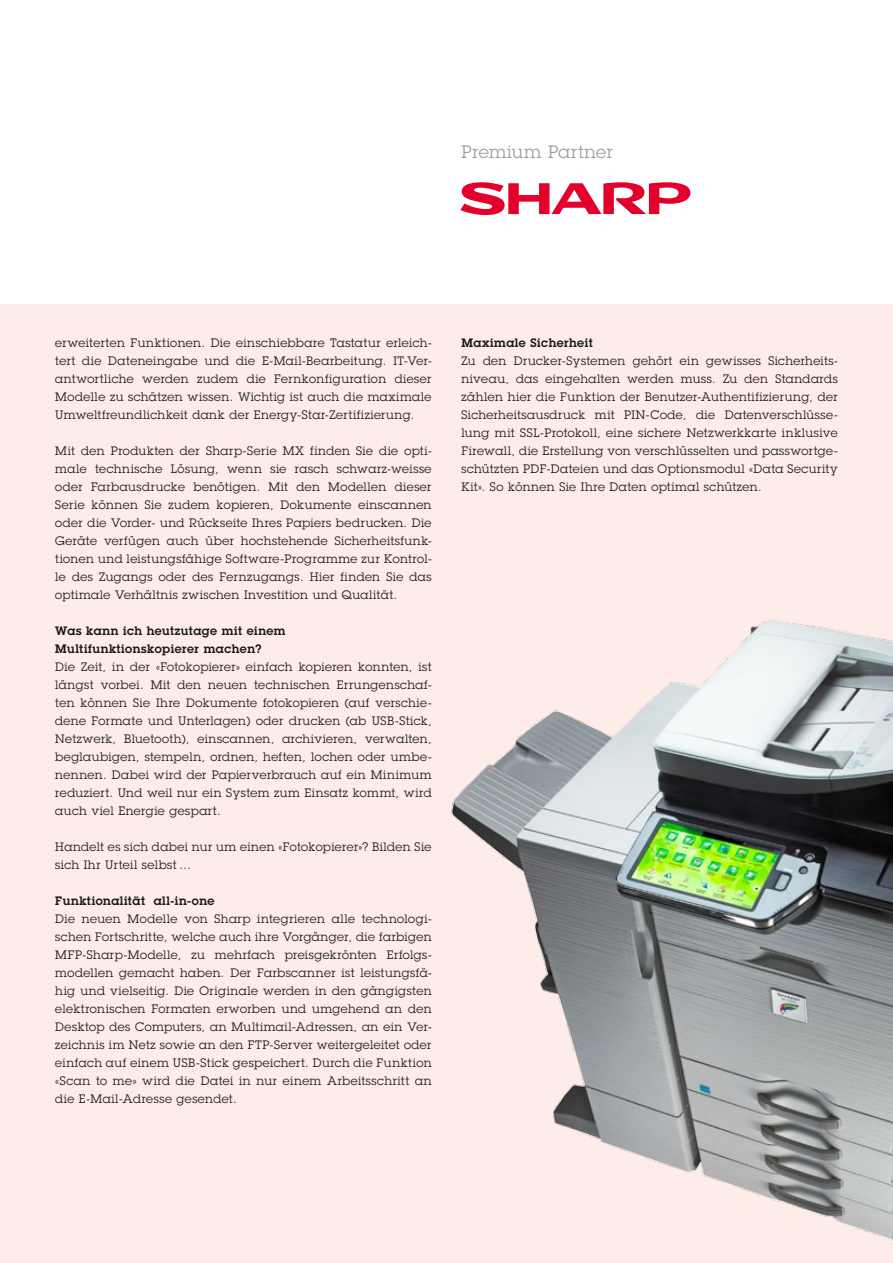
<style>
.page{position:relative;width:893px;height:1263px;background:#fff}
.page>*{position:absolute;margin:0;border:0;box-sizing:border-box;transform-origin:0 0}
.t1{font:17.7px "Lubalin Graph Std";letter-spacing:.03em;color:#9c9c9d}
.t2{font:12px/18px "Lubalin Graph Std";letter-spacing:.035em;color:#181716;text-align:justify}
.t3{font:600 12px/18px "Lubalin Graph Std";letter-spacing:.04em;color:#181716}
</style>
<div class="page">
<div style="left:0;top:304px;width:893px;height:959px;background:#fdece8"></div>
<svg style="left:460px;top:182px;width:231px;height:33px"></svg>
<img style="left:451px;top:619px;width:442px;height:622px">
<h1 class="t1" style="left:461px;top:141px;width:153px">Premium Partner</h1>
<p class="t2" style="left:55px;top:333px;width:378px">erweiterten Funktionen. Die einschiebbare Tastatur erleich&shy;tert die Dateneingabe und die E-Mail-Bearbeitung. IT-Ver&shy;antwortliche werden zudem die Fernkonfiguration dieser Modelle zu schätzen wissen. Wichtig ist auch die maximale Umweltfreundlichkeit dank der Energy-Star-Zertifizierung.</p>
<p class="t2" style="left:55px;top:441px;width:378px">Mit den Produkten der Sharp-Serie MX finden Sie die opti&shy;male technische Lösung, wenn sie rasch schwarz-weisse oder Farbausdrucke benötigen. Mit den Modellen dieser Serie können Sie zudem kopieren, Dokumente einscannen oder die Vorder- und Rückseite Ihres Papiers bedrucken. Die Geräte verfügen auch über hochstehende Sicherheitsfunk&shy;tionen und leistungsfähige Software-Programme zur Kontrol&shy;le des Zugangs oder des Fernzugangs. Hier finden Sie das optimale Verhältnis zwischen Investition und Qualität.</p>
<p class="t3" style="left:55px;top:621px;width:232px">Was kann ich heutzutage mit einem<br>Multifunktionskopierer machen?</p>
<p class="t2" style="left:55px;top:657px;width:378px">Die Zeit, in der «Fotokopierer» einfach kopieren konnten, ist längst vorbei. Mit den neuen technischen Errungenschaf&shy;ten können Sie Ihre Dokumente fotokopieren (auf verschie&shy;dene Formate und Unterlagen) oder drucken (ab USB-Stick, Netzwerk, Bluetooth), einscannen, archivieren, verwalten, beglaubigen, stempeln, ordnen, heften, lochen oder umbe&shy;nennen. Dabei wird der Papierverbrauch auf ein Minimum reduziert. Und weil nur ein System zum Einsatz kommt, wird auch viel Energie gespart.</p>
<p class="t2" style="left:55px;top:837px;width:378px">Handelt es sich dabei nur um einen «Fotokopierer»? Bilden Sie sich Ihr Urteil selbst …</p>
<p class="t3" style="left:55px;top:891px;width:161px">Funktionalität all-in-one</p>
<p class="t2" style="left:55px;top:909px;width:378px">Die neuen Modelle von Sharp integrieren alle technologi&shy;schen Fortschritte, welche auch ihre Vorgänger, die farbigen MFP-Sharp-Modelle, zu mehrfach preisgekrönten Erfolgs&shy;modellen gemacht haben. Der Farbscanner ist leistungsfä&shy;hig und vielseitig. Die Originale werden in den gängigsten elektronischen Formaten erworben und umgehend an den Desktop des Computers, an Multimail-Adressen, an ein Ver&shy;zeichnis im Netz sowie an den FTP-Server weitergeleitet oder einfach auf einem USB-Stick gespeichert. Durch die Funktion «Scan to me» wird die Datei in nur einem Arbeitsschritt an die E-Mail-Adresse gesendet.</p>
<p class="t3" style="left:461px;top:333px;width:133px">Maximale Sicherheit</p>
<p class="t2" style="left:461px;top:351px;width:378px">Zu den Drucker-Systemen gehört ein gewisses Sicherheits&shy;niveau, das eingehalten werden muss. Zu den Standards zählen hier die Funktion der Benutzer-Authentifizierung, der Sicherheitsausdruck mit PIN-Code, die Datenverschlüsse&shy;lung mit SSL-Protokoll, eine sichere Netzwerkkarte inklusive Firewall, die Erstellung von verschlüsselten und passwortge&shy;schützten PDF-Dateien und das Optionsmodul «Data Security Kit». So können Sie Ihre Daten optimal schützen.</p>
</div>
